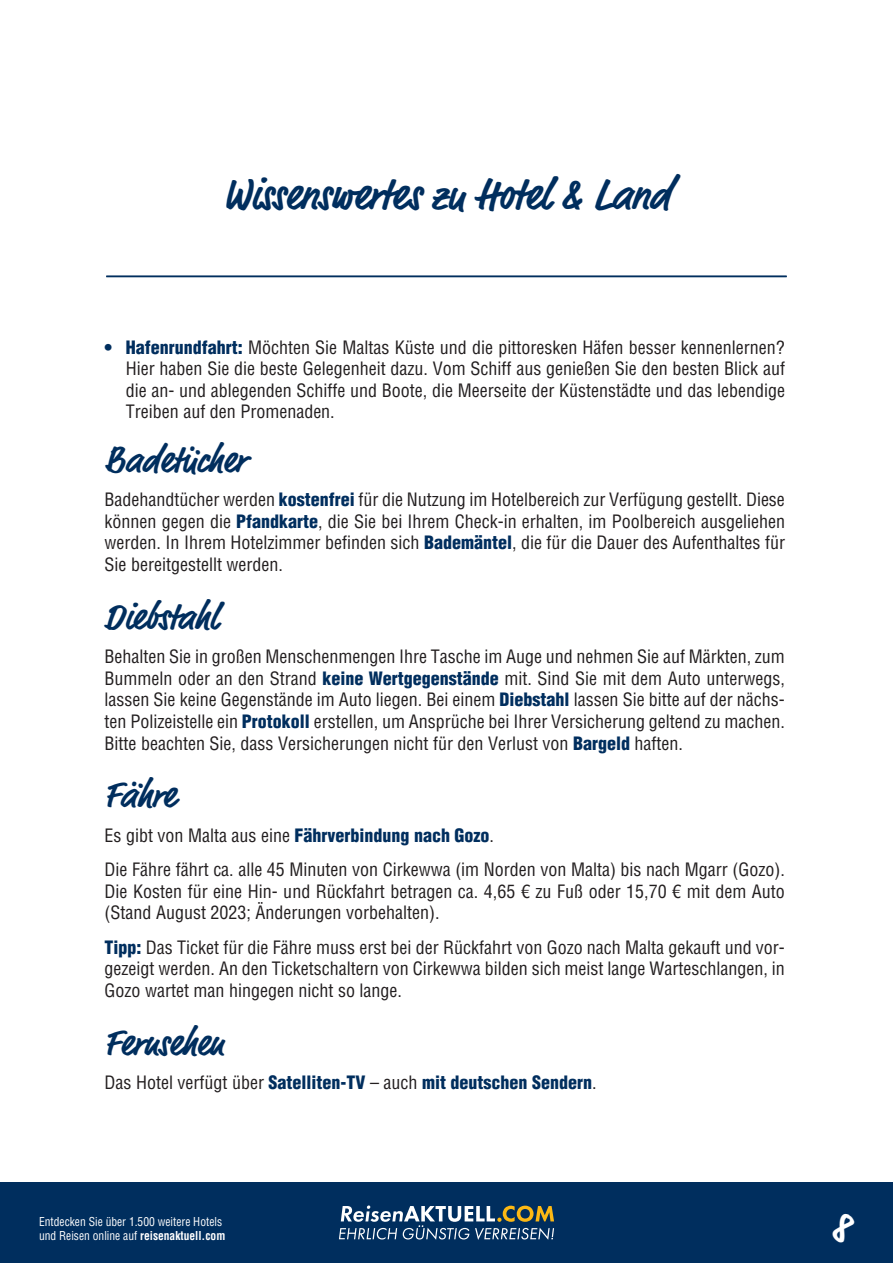
<style>
.page{position:relative;width:893px;height:1263px;background:#fff}
.page>*{position:absolute;margin:0;border:0;box-sizing:border-box;transform-origin:0 0}
.t1{font:700 45px "Market Pro";letter-spacing:-.005em;color:#002e5e;scale:.95 1}
.t2{font:700 42px "Market Pro";color:#fff}
.t3{font:700 37.5px "Market Pro";letter-spacing:-.005em;color:#002e5e;scale:.95 1}
.t4{font:condensed 18px/21.6px "Helvetica LT Std";color:#231f20;text-align:justify}
.t5{font:900 condensed 18px "Helvetica LT Std";color:#002e5e}
.t6{font:condensed 12px/14.4px "Helvetica LT Std";color:#fff;scale:.96 1}
.s1{font-weight:900;color:#002e5e}
.s2{font-weight:400;color:#231f20}
.s3{font-weight:700}
</style>
<div class="page">
<div style="left:0;top:1182px;width:893px;height:81px;background:#002e5e"></div>
<svg style="left:339px;top:1205px;width:215px;height:35px"></svg>
<hr style="left:106px;top:276px;width:681px;height:1px;background:#002e5e">
<h1 class="t1" style="left:222px;top:163px;width:473px">Wissenswertes zu Hotel &amp; Land</h1>
<p class="t4" style="left:126px;top:336px;width:661px;text-indent:-21px"><span class="s1">• Hafenrundfahrt:</span> Möchten Sie Maltas Küste und die pittoresken Häfen besser kennenlernen?<br>Hier haben Sie die beste Gelegenheit dazu. Vom Schiff aus genießen Sie den besten Blick auf die an- und ablegenden Schiffe und Boote, die Meerseite der Küstenstädte und das lebendige Treiben auf den Promenaden.</p>
<h3 class="t3" style="left:105px;top:433px;width:151px">Badetücher</h3>
<p class="t4" style="left:105px;top:489px;width:682px">Badehandtücher werden <span class="s1">kostenfrei</span> für die Nutzung im Hotelbereich zur Verfügung gestellt. Diese können gegen die <span class="s1">Pfandkarte</span>, die Sie bei Ihrem Check-in erhalten, im Poolbereich ausgeliehen werden. In Ihrem Hotelzimmer befinden sich <span class="s1">Bademäntel</span>, die für die Dauer des Aufenthaltes für Sie bereitgestellt werden.</p>
<h3 class="t3" style="left:105px;top:590px;width:120px">Diebstahl</h3>
<p class="t4" style="left:105px;top:646px;width:682px">Behalten Sie in großen Menschenmengen Ihre Tasche im Auge und nehmen Sie auf Märkten, zum Bummeln oder an den Strand <span class="s1">keine Wertgegenstände</span> mit. Sind Sie mit dem Auto unterwegs, lassen Sie keine Gegenstände im Auto liegen. Bei einem <span class="s1">Diebstahl</span> lassen Sie bitte auf der nächs&shy;ten Polizeistelle ein <span class="s1">Protokoll</span> erstellen, um Ansprüche bei Ihrer Versicherung geltend zu machen.<br>Bitte beachten Sie, dass Versicherungen nicht für den Verlust von <span class="s1">Bargeld</span> haften.</p>
<h3 class="t3" style="left:105px;top:769px;width:76px">Fähre</h3>
<p class="t4" style="left:105px;top:818px;width:682px;line-height:34.3px">Es gibt von Malta aus eine <span class="s1">Fährverbindung nach Gozo</span>.<br>Die Fähre fährt ca. alle 45 Minuten von Cirkewwa (im Norden von Malta) bis nach Mgarr (Gozo).</p>
<p class="t4" style="left:105px;top:880px;width:682px">Die Kosten für eine Hin- und Rückfahrt betragen ca. 4,65 € zu Fuß oder 15,70 € mit dem Auto (Stand August 2023; Änderungen vorbehalten).</p>
<p class="t4" style="left:105px;top:936px;width:682px"><span class="s1">Tipp:</span> Das Ticket für die Fähre muss erst bei der Rückfahrt von Gozo nach Malta gekauft und vor&shy;gezeigt werden. An den Ticketschaltern von Cirkewwa bilden sich meist lange Warteschlangen, in Gozo wartet man hingegen nicht so lange.</p>
<h3 class="t3" style="left:105px;top:1016px;width:127px">Fernsehen</h3>
<p class="t5" style="left:105px;top:1071px;width:493px"><span class="s2">Das Hotel verfügt über</span> Satelliten-TV <span class="s2">– auch</span> mit deutschen Sendern<span class="s2">.</span></p>
<p class="t6" style="left:39px;top:1214px;width:195px">Entdecken Sie über 1.500 weitere Hotels und Reisen online auf <span class="s3">reisenaktuell.com</span></p>
<h2 class="t2" style="left:832px;top:1198px;width:20px">8</h2>
</div>
